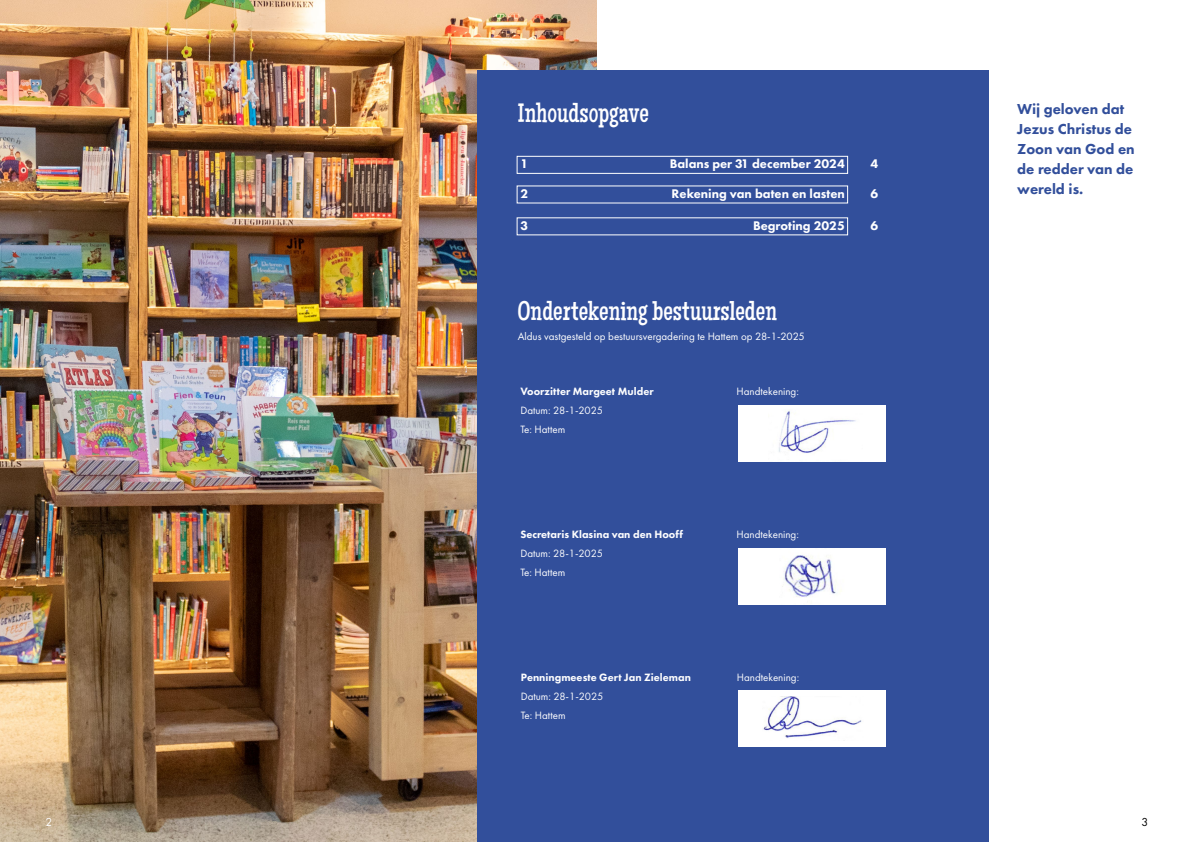
<style>
.page{position:relative;width:1191px;height:842px;background:#fff}
.page>*{position:absolute;margin:0;border:0;box-sizing:border-box;transform-origin:0 0}
.t1{font:27px "Maiden Orange";color:#fff}
.t2{font:800 15px/20px "Futura PT";color:#324f9b}
.t3{font:800 13px "Futura PT";color:#fff}
.t4{font:12px "Futura PT";color:#fff}
.t5{font:12px "Futura PT";color:#000}
.t6{font:11px/19px "Futura PT";color:#fff}
.t7{font:800 11px "Futura PT";color:#fff}
</style>
<div class="page">
<img style="left:0;top:0;width:597px;height:842px">
<div style="left:477px;top:70px;width:512px;height:772px;background:#324f9b"></div>
<div style="left:738px;top:548px;width:147px;height:56px;background:#fff"></div>
<img style="left:782px;top:555px;width:59px;height:43px">
<div style="left:738px;top:691px;width:147px;height:56px;background:#fff"></div>
<img style="left:763px;top:697px;width:99px;height:41px">
<div style="left:738px;top:406px;width:147px;height:56px;background:#fff"></div>
<img style="left:778px;top:410px;width:78px;height:43px">
<div style="left:517px;top:156px;width:331px;height:18px;border:1px solid #fff"></div>
<h1 class="t1" style="left:517px;top:98px;width:133px">Inhoudsopgave</h1>
<p class="t3" style="left:520px;top:156px;width:9px">1</p>
<p class="t3" style="left:670px;top:156px;width:177px">Balans per 31 december 2024</p>
<p class="t3" style="left:870px;top:156px;width:9px">4</p>
<p class="t3" style="left:520px;top:185px;width:9px">2</p>
<p class="t3" style="left:671px;top:185px;width:175px">Rekening van baten en lasten</p>
<p class="t3" style="left:870px;top:185px;width:9px">6</p>
<p class="t3" style="left:520px;top:217px;width:9px">3</p>
<p class="t3" style="left:753px;top:217px;width:93px">Begroting 2025</p>
<p class="t3" style="left:870px;top:217px;width:9px">6</p>
<h1 class="t1" style="left:517px;top:296px;width:261px">Ondertekening bestuursleden</h1>
<p class="t6" style="left:517px;top:327px;width:289px">Aldus vastgesteld op bestuursvergadering te Hattem op 28-1-2025</p>
<p class="t7" style="left:520px;top:385px;width:135px">Voorzitter Margeet Mulder</p>
<p class="t6" style="left:736px;top:382px;width:64px">Handtekening:</p>
<p class="t6" style="left:520px;top:401px;width:84px">Datum: 28-1-2025<br>Te: Hattem</p>
<p class="t7" style="left:520px;top:527px;width:164px">Secretaris Klasina van den Hooff</p>
<p class="t6" style="left:736px;top:525px;width:64px">Handtekening:</p>
<p class="t6" style="left:520px;top:544px;width:84px">Datum: 28-1-2025<br>Te: Hattem</p>
<p class="t7" style="left:521px;top:670px;width:172px">Penningmeeste Gert Jan Zieleman</p>
<p class="t6" style="left:737px;top:667px;width:64px">Handtekening:</p>
<p class="t6" style="left:521px;top:686px;width:84px">Datum: 28-1-2025<br>Te: Hattem</p>
<h2 class="t2" style="left:1017px;top:99px;width:119px">Wij geloven dat<br>Jezus Christus de<br>Zoon van God en de redder van de wereld is.</h2>
<p class="t4" style="left:46px;top:814px;width:8px">2</p>
<p class="t5" style="left:1141px;top:814px;width:8px">3</p>
</div>
